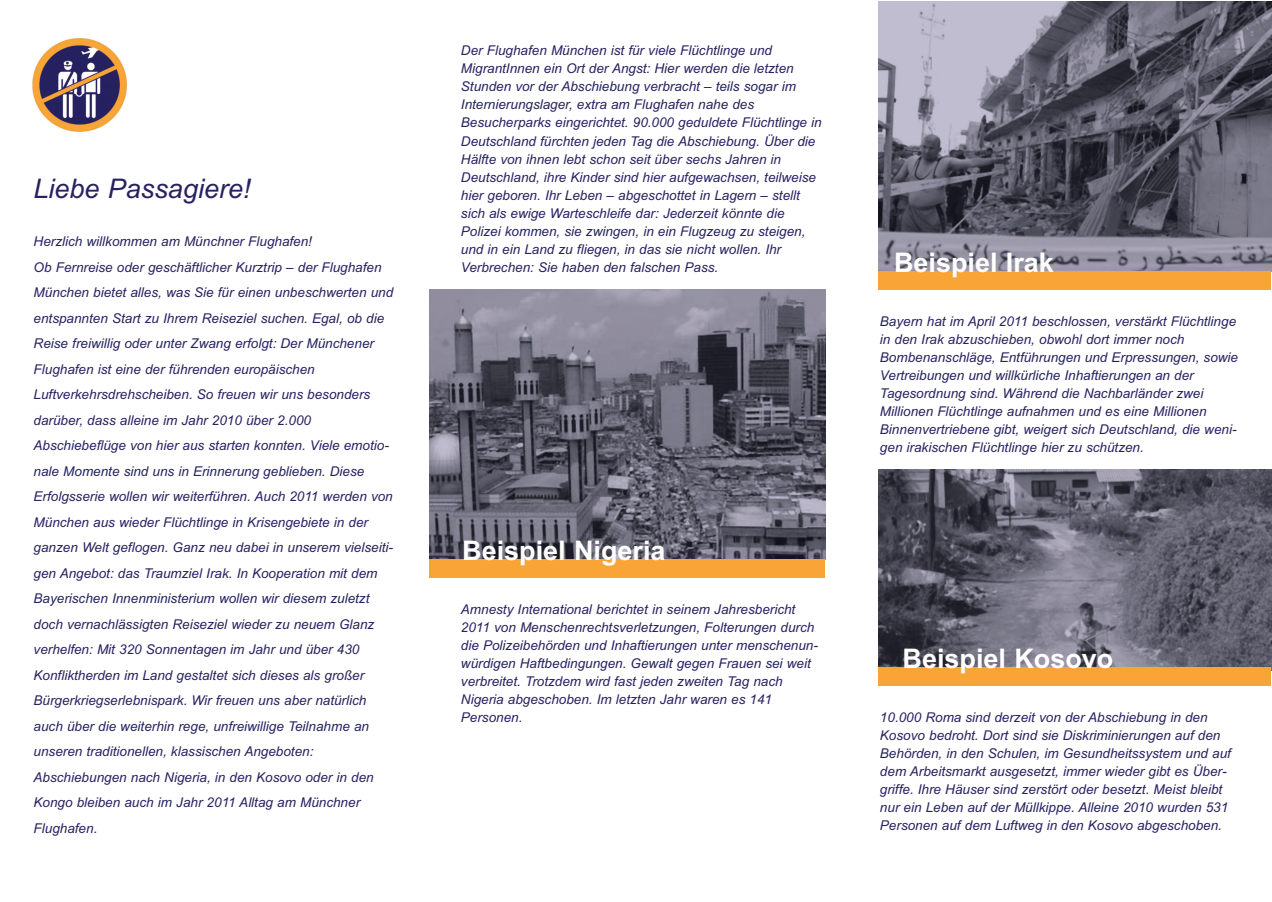
<style>
.page{position:relative;width:1272px;height:902px;background:#fff}
.page>*{position:absolute;margin:0;border:0;box-sizing:border-box;transform-origin:0 0}
.t1{font:700 27px "Arial";color:#fff}
.t2{font:italic 27px "Arial";color:#262261}
.t3{font:italic 13.5px/18px "Arial";color:#262261}
</style>
<div class="page">
<img style="left:32px;top:38px;width:95px;height:94px">
<img style="left:429px;top:289px;width:396px;height:270px">
<img style="left:878px;top:1px;width:392px;height:270px">
<img style="left:878px;top:469px;width:392px;height:198px">
<div style="left:429px;top:559px;width:396px;height:18px;background:#f9a436"></div>
<div style="left:878px;top:271px;width:392px;height:18px;background:#f9a436"></div>
<div style="left:878px;top:667px;width:392px;height:18px;background:#f9a436"></div>
<h1 class="t2" style="left:34px;top:179px;width:218px">Liebe Passagiere!</h1>
<p class="t3" style="left:34px;top:230px;width:361px;line-height:25.5px">Herzlich willkommen am Münchner Flughafen!<br>Ob Fernreise oder geschäftlicher Kurztrip – der Flughafen München bietet alles, was Sie für einen unbeschwerten und entspannten Start zu Ihrem Reiseziel suchen. Egal, ob die Reise freiwillig oder unter Zwang erfolgt: Der Münchener Flughafen ist eine der führenden europäischen Luftverkehrsdrehscheiben. So freuen wir uns besonders darüber, dass alleine im Jahr 2010 über 2.000<br>Abschiebeflüge von hier aus starten konnten. Viele emotio&shy;nale Momente sind uns in Erinnerung geblieben. Diese Erfolgsserie wollen wir weiterführen. Auch 2011 werden von München aus wieder Flüchtlinge in Krisengebiete in der ganzen Welt geflogen. Ganz neu dabei in unserem vielseiti&shy;gen Angebot: das Traumziel Irak. In Kooperation mit dem Bayerischen Innenministerium wollen wir diesem zuletzt doch vernachlässigten Reiseziel wieder zu neuem Glanz verhelfen: Mit 320 Sonnentagen im Jahr und über 430<br>Konfliktherden im Land gestaltet sich dieses als großer Bürgerkriegserlebnispark. Wir freuen uns aber natürlich auch über die weiterhin rege, unfreiwillige Teilnahme an unseren traditionellen, klassischen Angeboten:<br>Abschiebungen nach Nigeria, in den Kosovo oder in den Kongo bleiben auch im Jahr 2011 Alltag am Münchner Flughafen.</p>
<p class="t3" style="left:461px;top:43px;width:362px">Der Flughafen München ist für viele Flüchtlinge und MigrantInnen ein Ort der Angst: Hier werden die letzten Stunden vor der Abschiebung verbracht – teils sogar im Internierungslager, extra am Flughafen nahe des Besucherparks eingerichtet. 90.000 geduldete Flüchtlinge in Deutschland fürchten jeden Tag die Abschiebung. Über die Hälfte von ihnen lebt schon seit über sechs Jahren in Deutschland, ihre Kinder sind hier aufgewachsen, teilweise hier geboren. Ihr Leben – abgeschottet in Lagern – stellt sich als ewige Warteschleife dar: Jederzeit könnte die Polizei kommen, sie zwingen, in ein Flugzeug zu steigen, und in ein Land zu fliegen, in das sie nicht wollen. Ihr Verbrechen: Sie haben den falschen Pass.</p>
<h1 class="t1" style="left:462px;top:540px;width:205px">Beispiel Nigeria</h1>
<p class="t3" style="left:461px;top:601px;width:358px">Amnesty International berichtet in seinem Jahresbericht 2011 von Menschenrechtsverletzungen, Folterungen durch die Polizeibehörden und Inhaftierungen unter menschenun&shy;würdigen Haftbedingungen. Gewalt gegen Frauen sei weit verbreitet. Trotzdem wird fast jeden zweiten Tag nach Nigeria abgeschoben. Im letzten Jahr waren es 141<br>Personen.</p>
<h1 class="t1" style="left:894px;top:252px;width:161px">Beispiel Irak</h1>
<p class="t3" style="left:880px;top:313px;width:359px">Bayern hat im April 2011 beschlossen, verstärkt Flüchtlinge in den Irak abzuschieben, obwohl dort immer noch Bombenanschläge, Entführungen und Erpressungen, sowie Vertreibungen und willkürliche Inhaftierungen an der Tagesordnung sind. Während die Nachbarländer zwei Millionen Flüchtlinge aufnahmen und es eine Millionen Binnenvertriebene gibt, weigert sich Deutschland, die weni&shy;gen irakischen Flüchtlinge hier zu schützen.</p>
<h1 class="t1" style="left:902px;top:648px;width:212px">Beispiel Kosovo</h1>
<p class="t3" style="left:880px;top:709px;width:352px">10.000 Roma sind derzeit von der Abschiebung in den Kosovo bedroht. Dort sind sie Diskriminierungen auf den Behörden, in den Schulen, im Gesundheitssystem und auf dem Arbeitsmarkt ausgesetzt, immer wieder gibt es Über&shy;griffe. Ihre Häuser sind zerstört oder besetzt. Meist bleibt nur ein Leben auf der Müllkippe. Alleine 2010 wurden 531<br>Personen auf dem Luftweg in den Kosovo abgeschoben.</p>
</div>
